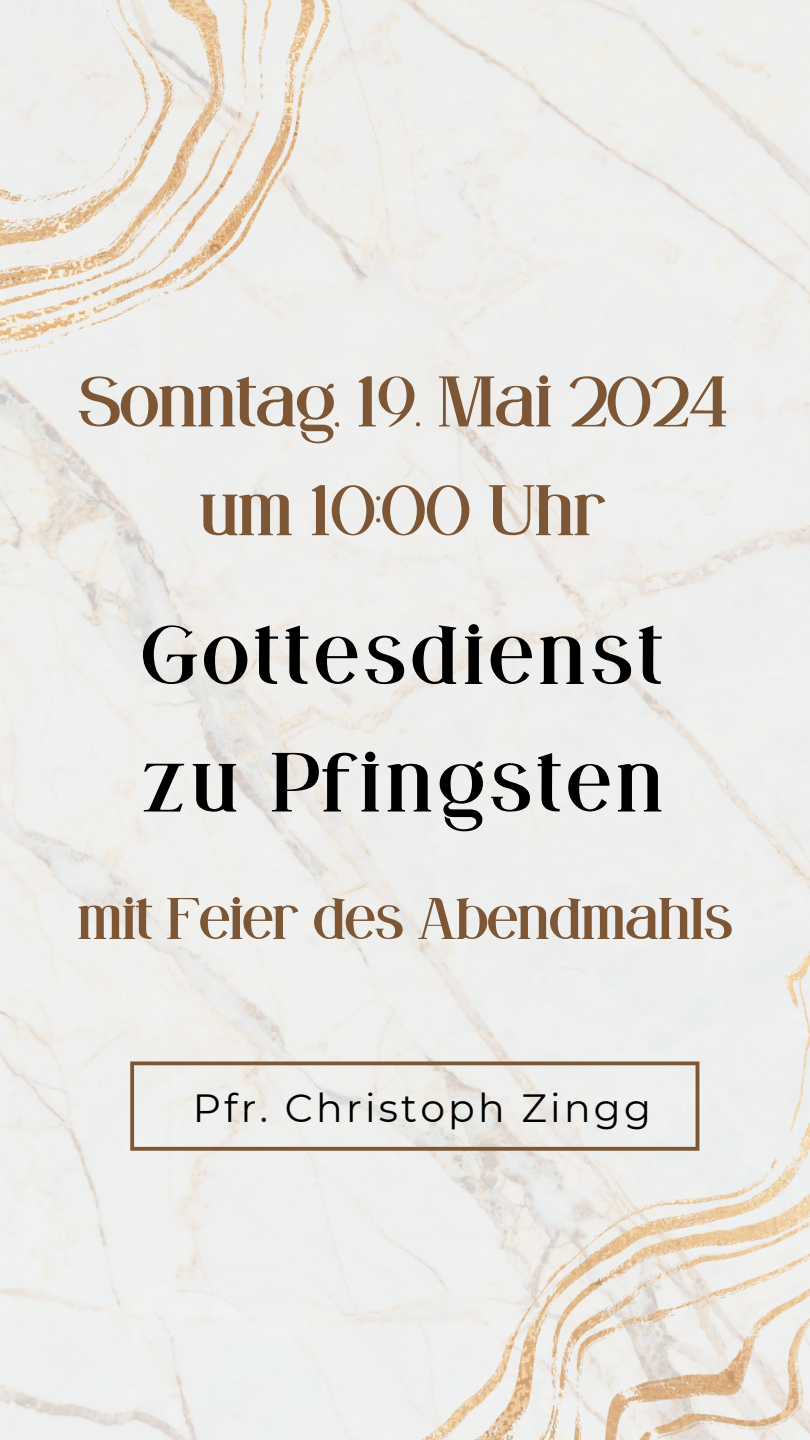
<style>
.page{position:relative;width:810px;height:1440px;background:#fff}
.page>*{position:absolute;margin:0;border:0;box-sizing:border-box;transform-origin:0 0}
.t1{font:91.4px/127.5px "Grown";letter-spacing:.075em;color:#000}
.t2{font:78px/108.8px "Grown";color:#7d5735;text-align:center}
.t3{font:64px "Grown";color:#7d5735}
.t4{font:39.3px "Montserrat";letter-spacing:.08em;color:#000}
</style>
<div class="page">
<img style="left:0;top:0;width:810px;height:1440px">
<img style="left:0;top:0;width:361px;height:367px">
<img style="left:361px;top:882px;width:449px;height:558px">
<svg style="left:130px;top:1061px;width:569px;height:90px;fill:#eeeeed"></svg>
<h2 class="t2" style="left:78px;top:348px;width:651px">Sonntag, 19. Mai 2024 um 10:00 Uhr</h2>
<h3 class="t1" style="left:143px;top:592px;width:521px">Gottesdienst zu Pfingsten</h3>
<p class="t3" style="left:78px;top:880px;width:656px">mit Feier des Abendmahls</p>
<h1 class="t4" style="left:193px;top:1084px;width:460px">Pfr. Christoph Zingg</h1>
</div>
